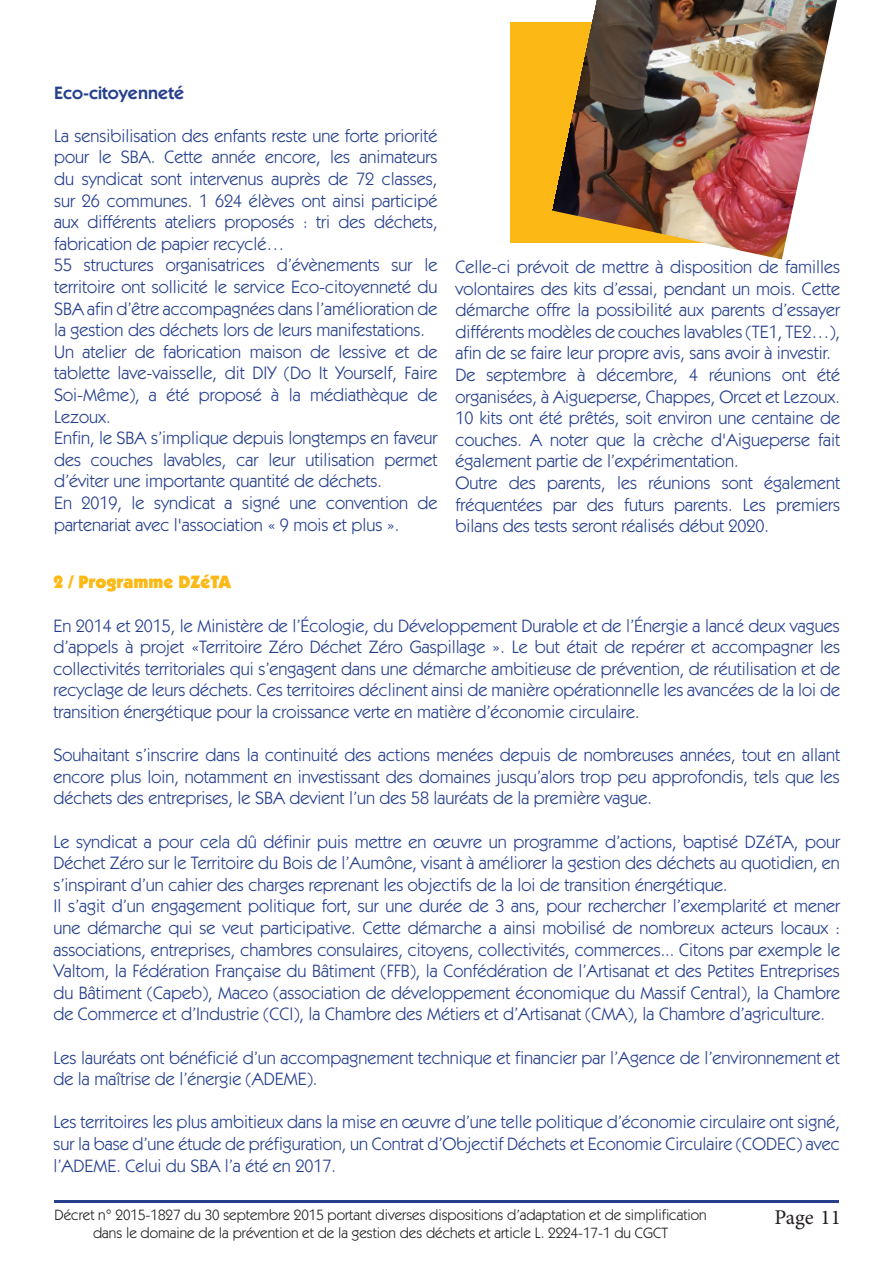
<style>
.page{position:relative;width:893px;height:1263px;background:#fff}
.page>*{position:absolute;margin:0;border:0;box-sizing:border-box;transform-origin:0 0}
.t1{font:21px "Minion Pro";letter-spacing:-.005em;color:#231f20}
.t2{font:18px/21.6px "Itc Kabel";color:#253f8e;text-align:justify}
.t3{font:900 18px "Itc Kabel";color:#fcb814}
.t4{font:600 18px "Itc Kabel";color:#253f8e}
.t5{font:15px "Itc Kabel";color:#231f20}
</style>
<div class="page">
<hr style="left:54px;top:1200px;width:785px;height:2px;background:#253f8e">
<div style="left:510px;top:22px;width:272px;height:220px;background:#fcb814"></div>
<img style="left:552px;top:0;width:285px;height:259px">
<p class="t4" style="left:54px;top:82px;width:132px">Eco-citoyenneté</p>
<p class="t2" style="left:54px;top:125px;width:385px">La sensibilisation des enfants reste une forte priorité pour le SBA. Cette année encore, les animateurs du syndicat sont intervenus auprès de 72 classes, sur 26 communes. 1 624 élèves ont ainsi participé aux différents ateliers proposés : tri des déchets, fabrication de papier recyclé…</p>
<p class="t2" style="left:54px;top:254px;width:385px">55 structures organisatrices d’évènements sur le territoire ont sollicité le service Eco-citoyenneté du SBA afin d’être accompagnées dans l’amélioration de la gestion des déchets lors de leurs manifestations.</p>
<p class="t2" style="left:54px;top:341px;width:385px">Un atelier de fabrication maison de lessive et de tablette lave-vaisselle, dit DIY (Do It Yourself, Faire Soi-Même), a été proposé à la médiathèque de Lezoux.</p>
<p class="t2" style="left:54px;top:427px;width:385px">Enfin, le SBA s’implique depuis longtemps en faveur des couches lavables, car leur utilisation permet d’éviter une importante quantité de déchets.</p>
<p class="t2" style="left:54px;top:492px;width:385px">En 2019, le syndicat a signé une convention de partenariat avec l'association « 9 mois et plus ».</p>
<p class="t2" style="left:455px;top:256px;width:386px">Celle-ci prévoit de mettre à disposition de familles volontaires des kits d’essai, pendant un mois. Cette démarche offre la possibilité aux parents d’essayer différents modèles de couches lavables (TE1, TE2…), afin de se faire leur propre avis, sans avoir à investir.</p>
<p class="t2" style="left:455px;top:364px;width:386px">De septembre à décembre, 4 réunions ont été organisées, à Aigueperse, Chappes, Orcet et Lezoux.</p>
<p class="t2" style="left:455px;top:407px;width:386px">10 kits ont été prêtés, soit environ une centaine de couches. A noter que la crèche d'Aigueperse fait également partie de l’expérimentation.</p>
<p class="t2" style="left:455px;top:472px;width:386px">Outre des parents, les réunions sont également fréquentées par des futurs parents. Les premiers bilans des tests seront réalisés début 2020.</p>
<p class="t3" style="left:53px;top:571px;width:179px">2 / Programme DZéTA</p>
<p class="t2" style="left:53px;top:615px;width:788px">En 2014 et 2015, le Ministère de l’Écologie, du Développement Durable et de l’Énergie a lancé deux vagues d’appels à projet «Territoire Zéro Déchet Zéro Gaspillage ». Le but était de repérer et accompagner les collectivités territoriales qui s’engagent dans une démarche ambitieuse de prévention, de réutilisation et de recyclage de leurs déchets. Ces territoires déclinent ainsi de manière opérationnelle les avancées de la loi de transition énergétique pour la croissance verte en matière d’économie circulaire.</p>
<p class="t2" style="left:53px;top:744px;width:788px">Souhaitant s’inscrire dans la continuité des actions menées depuis de nombreuses années, tout en allant encore plus loin, notamment en investissant des domaines jusqu’alors trop peu approfondis, tels que les déchets des entreprises, le SBA devient l’un des 58 lauréats de la première vague.</p>
<p class="t2" style="left:53px;top:831px;width:788px">Le syndicat a pour cela dû définir puis mettre en œuvre un programme d’actions, baptisé DZéTA, pour Déchet Zéro sur le Territoire du Bois de l’Aumône, visant à améliorer la gestion des déchets au quotidien, en s’inspirant d’un cahier des charges reprenant les objectifs de la loi de transition énergétique.</p>
<p class="t2" style="left:53px;top:895px;width:788px">Il s’agit d’un engagement politique fort, sur une durée de 3 ans, pour rechercher l’exemplarité et mener une démarche qui se veut participative. Cette démarche a ainsi mobilisé de nombreux acteurs locaux : associations, entreprises, chambres consulaires, citoyens, collectivités, commerces... Citons par exemple le Valtom, la Fédération Française du Bâtiment (FFB), la Confédération de l’Artisanat et des Petites Entreprises du Bâtiment (Capeb), Maceo (association de développement économique du Massif Central), la Chambre de Commerce et d’Industrie (CCI), la Chambre des Métiers et d’Artisanat (CMA), la Chambre d’agriculture.</p>
<p class="t2" style="left:53px;top:1047px;width:788px">Les lauréats ont bénéficié d’un accompagnement technique et financier par l’Agence de l’environnement et de la maîtrise de l’énergie (ADEME).</p>
<p class="t2" style="left:53px;top:1111px;width:788px">Les territoires les plus ambitieux dans la mise en œuvre d’une telle politique d’économie circulaire ont signé, sur la base d’une étude de préfiguration, un Contrat d’Objectif Déchets et Economie Circulaire (CODEC) avec l’ADEME. Celui du SBA l’a été en 2017.</p>
<p class="t5" style="left:55px;top:1206px;width:654px">Décret n° 2015-1827 du 30 septembre 2015 portant diverses dispositions d’adaptation et de simplification</p>
<p class="t1" style="left:774px;top:1203px;width:68px">Page 11</p>
<p class="t5" style="left:93px;top:1224px;width:576px">dans le domaine de la prévention et de la gestion des déchets et article L. 2224-17-1 du CGCT</p>
</div>
